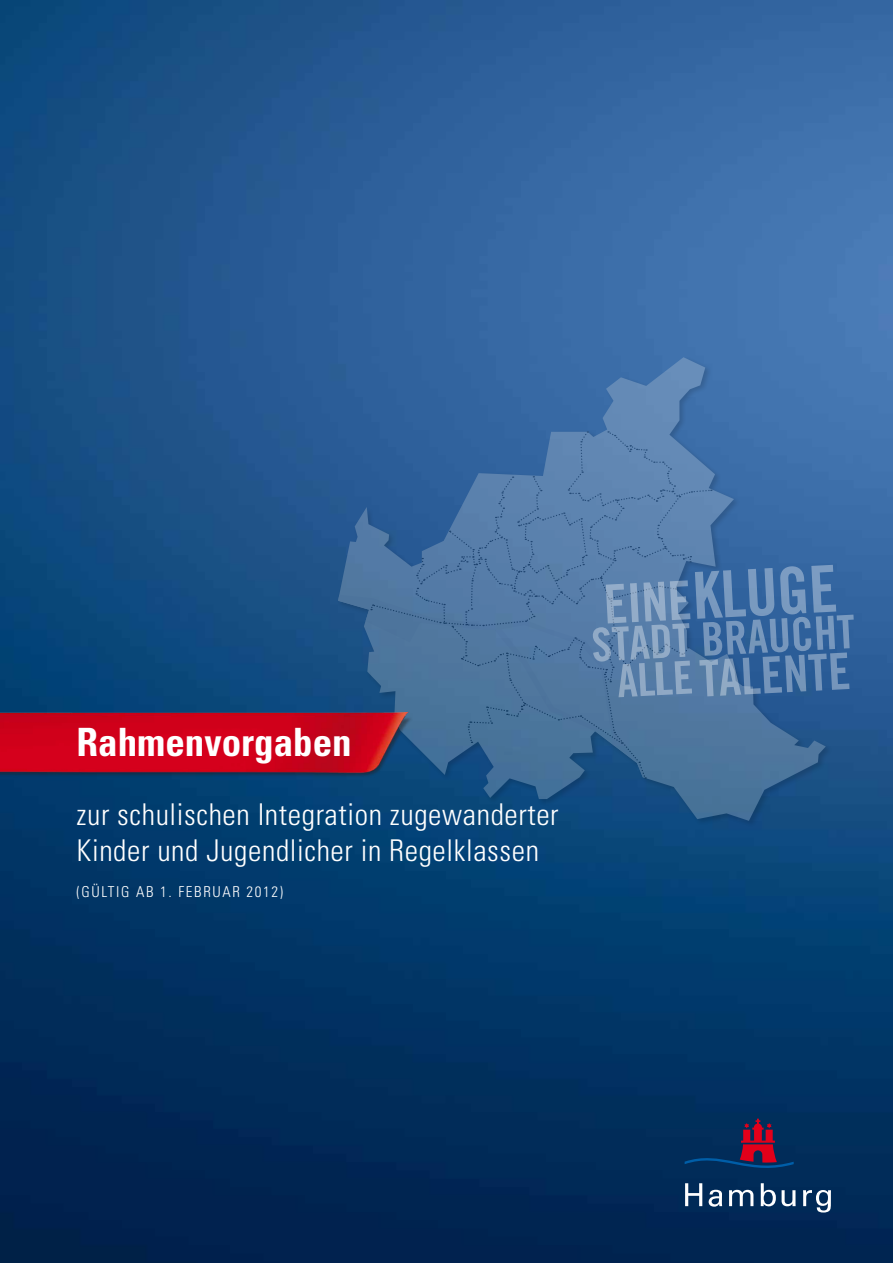
<style>
.page{position:relative;width:893px;height:1263px;background:#fff}
.page>*{position:absolute;margin:0;border:0;box-sizing:border-box;transform-origin:0 0}
.t1{font:700 condensed 39px "Univers LT Std";color:#fff}
.t2{font:300 condensed 30px/36px "Univers LT Std";letter-spacing:.02em;color:#fff}
.t3{font:300 condensed 15px "Univers LT Std";letter-spacing:.11em;color:#fff}
</style>
<div class="page">
<img style="left:0;top:0;width:893px;height:1263px">
<svg style="left:685px;top:1119px;width:109px;height:51px;background:#242853"></svg>
<svg style="left:685px;top:1183px;width:146px;height:29px;background:#3a5a7d"></svg>
<div style="left:336px;top:355px;width:496px;height:472px;background:#000;opacity:.6"></div>
<svg style="left:338px;top:357px;width:488px;height:464px;background:#31639a"></svg>
<svg style="left:338px;top:595px;width:33px;height:117px;background:#205486"></svg>
<svg style="left:371px;top:431px;width:483px;height:348px;background:#4a75a3"></svg>
<img style="left:0;top:712px;width:423px;height:75px">
<h1 class="t1" style="left:77px;top:718px;width:277px">Rahmenvorgaben</h1>
<p class="t2" style="left:77px;top:797px;width:484px">zur schulischen Integration zugewanderter<br>Kinder und Jugendlicher in Regelklassen</p>
<p class="t3" style="left:77px;top:883px;width:208px">(gültig ab 1. Februar 2012)</p>
</div>
